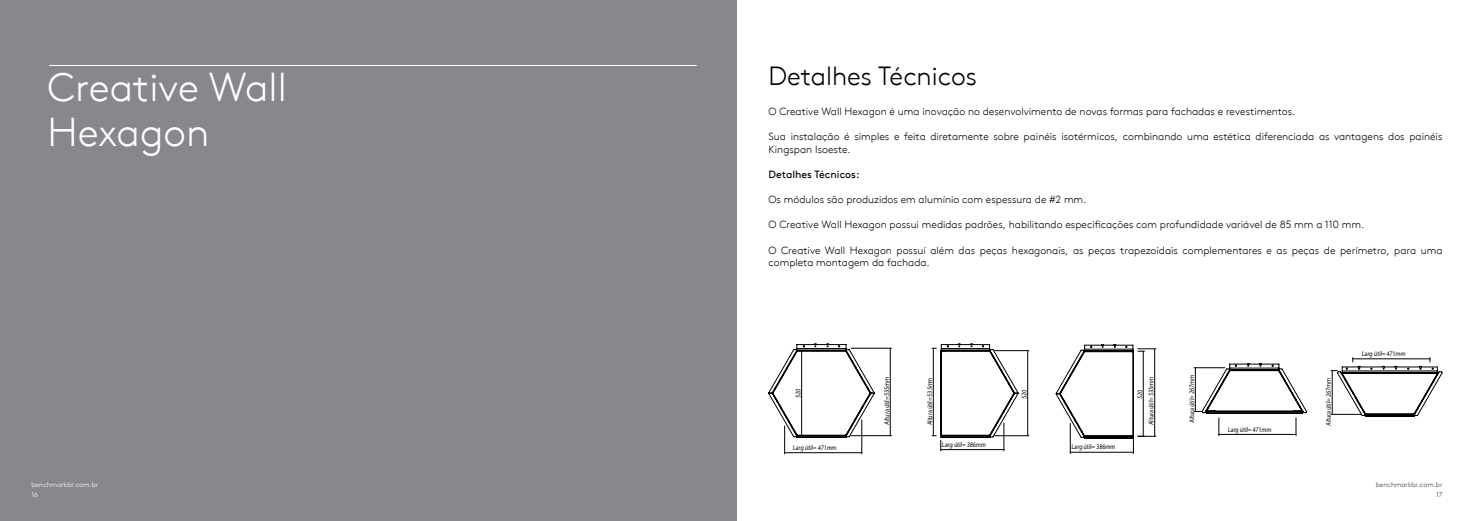
<style>
.page{position:relative;width:1474px;height:521px;background:#fff}
.page>*{position:absolute;margin:0;border:0;box-sizing:border-box;transform-origin:0 0}
.t1{font:300 40.25px/44.6px "Kingspan Brown TT";color:#fff}
.t2{font:300 26.25px "Kingspan Brown TT";color:#000}
.t3{font:300 10.5px/12.6px "Kingspan Brown TT";color:#000}
.t4{font:10.5px "Kingspan Brown TT";color:#000}
.t5{font:300 7px/10.7px "Kingspan Brown TT";color:#3c3c3b;text-align:right}
.t6{font:300 7px/10.7px "Kingspan Brown TT";color:#fff}
.t7{font:6.91px/11.5px "Myriad Pro";color:#000;scale:.85 1}
</style>
<div class="page">
<div style="left:0;top:0;width:736px;height:520px;background:#86888c"></div>
<hr style="left:49px;top:65px;width:647px;height:1px;background:#fff">
<svg style="left:768px;top:343px;width:366px;height:96px"></svg>
<svg style="left:940px;top:343px;width:491px;height:95px"></svg>
<hr style="left:801px;top:351px;width:1px;height:85px;background:#000">
<svg style="left:784px;top:426px;width:1px;height:28px"></svg>
<hr style="left:861px;top:420px;width:1px;height:34px;background:#000">
<hr style="left:784px;top:452px;width:77px;height:1px;background:#000">
<hr style="left:850px;top:435px;width:41px;height:1px;background:#000">
<hr style="left:851px;top:348px;width:40px;height:1px;background:#000">
<hr style="left:890px;top:348px;width:1px;height:88px;background:#000">
<hr style="left:1143px;top:351px;width:1px;height:85px;background:#000">
<svg style="left:1137px;top:436px;width:18px;height:1px"></svg>
<svg style="left:1137px;top:348px;width:18px;height:4px"></svg>
<hr style="left:1154px;top:349px;width:1px;height:87px;background:#000">
<hr style="left:1132px;top:360px;width:1px;height:93px;background:#000">
<hr style="left:1069px;top:423px;width:1px;height:30px;background:#000">
<hr style="left:1070px;top:452px;width:63px;height:1px;background:#000">
<hr style="left:994px;top:350px;width:34px;height:1px;background:#000">
<hr style="left:994px;top:435px;width:34px;height:1px;background:#000">
<hr style="left:1027px;top:351px;width:1px;height:85px;background:#000">
<hr style="left:933px;top:348px;width:1px;height:88px;background:#000">
<svg style="left:1003px;top:423px;width:1px;height:28px"></svg>
<svg style="left:932px;top:435px;width:9px;height:16px"></svg>
<hr style="left:940px;top:449px;width:63px;height:1px;background:#000">
<svg style="left:1194px;top:358px;width:249px;height:78px"></svg>
<hr style="left:1218px;top:434px;width:77px;height:1px;background:#000">
<h1 class="t1" style="left:48px;top:62px;width:241px">Creative Wall<br>Hexagon</h1>
<h2 class="t2" style="left:768px;top:57px;width:210px">Detalhes Técnicos</h2>
<p class="t3" style="left:768px;top:104px;width:528px">O Creative Wall Hexagon é uma inovação no desenvolvimento de novas formas para fachadas e revestimentos.</p>
<p class="t3" style="left:768px;top:129px;width:675px">Sua instalação é simples e feita diretamente sobre painéis isotérmicos, combinando uma estética diferenciada as vantagens dos painéis<br>Kingspan Isoeste.</p>
<p class="t4" style="left:768px;top:166px;width:93px">Detalhes Técnicos:</p>
<p class="t3" style="left:768px;top:192px;width:319px">Os módulos são produzidos em alumínio com espessura de #2 mm.</p>
<p class="t3" style="left:768px;top:218px;width:597px">O Creative Wall Hexagon possui medidas padrões, habilitando especificações com profundidade variável de 85 mm a 110 mm.</p>
<p class="t3" style="left:768px;top:243px;width:675px">O Creative Wall Hexagon possuí além das peças hexagonais, as peças trapezoidais complementares e as peças de perímetro, para uma completa montagem da fachada.</p>
<p class="t6" style="left:32px;top:478px;width:68px">benchmarkbr.com.br<br>16</p>
<p class="t7" style="left:792px;top:398px;width:13px;rotate:-90deg">520</p>
<p class="t7" style="left:793px;top:442px;width:54px">Larg útil= 471mm</p>
<p class="t7" style="left:880px;top:424px;width:59px;rotate:-90deg">Altura útil= 535mm</p>
<p class="t7" style="left:1133px;top:425px;width:59px;text-indent:26px;rotate:-90deg">520<br>Altura útil= 535mm</p>
<p class="t7" style="left:1071px;top:441px;width:54px">Larg útil= 386mm</p>
<p class="t7" style="left:923px;top:425px;width:59px;rotate:-90deg">Altura útil= 535mm</p>
<p class="t7" style="left:1018px;top:399px;width:13px;rotate:-90deg">520</p>
<p class="t7" style="left:942px;top:438px;width:54px">Larg útil= 386mm</p>
<p class="t7" style="left:1185px;top:423px;width:59px;rotate:-90deg">Altura útil= 267mm</p>
<p class="t7" style="left:1227px;top:423px;width:54px">Larg útil= 471mm</p>
<p class="t7" style="left:1322px;top:426px;width:59px;rotate:-90deg">Altura útil= 267mm</p>
<p class="t7" style="left:1361px;top:348px;width:54px">Larg útil= 471mm</p>
<p class="t5" style="left:1375px;top:478px;width:68px">benchmarkbr.com.br<br>17</p>
</div>
